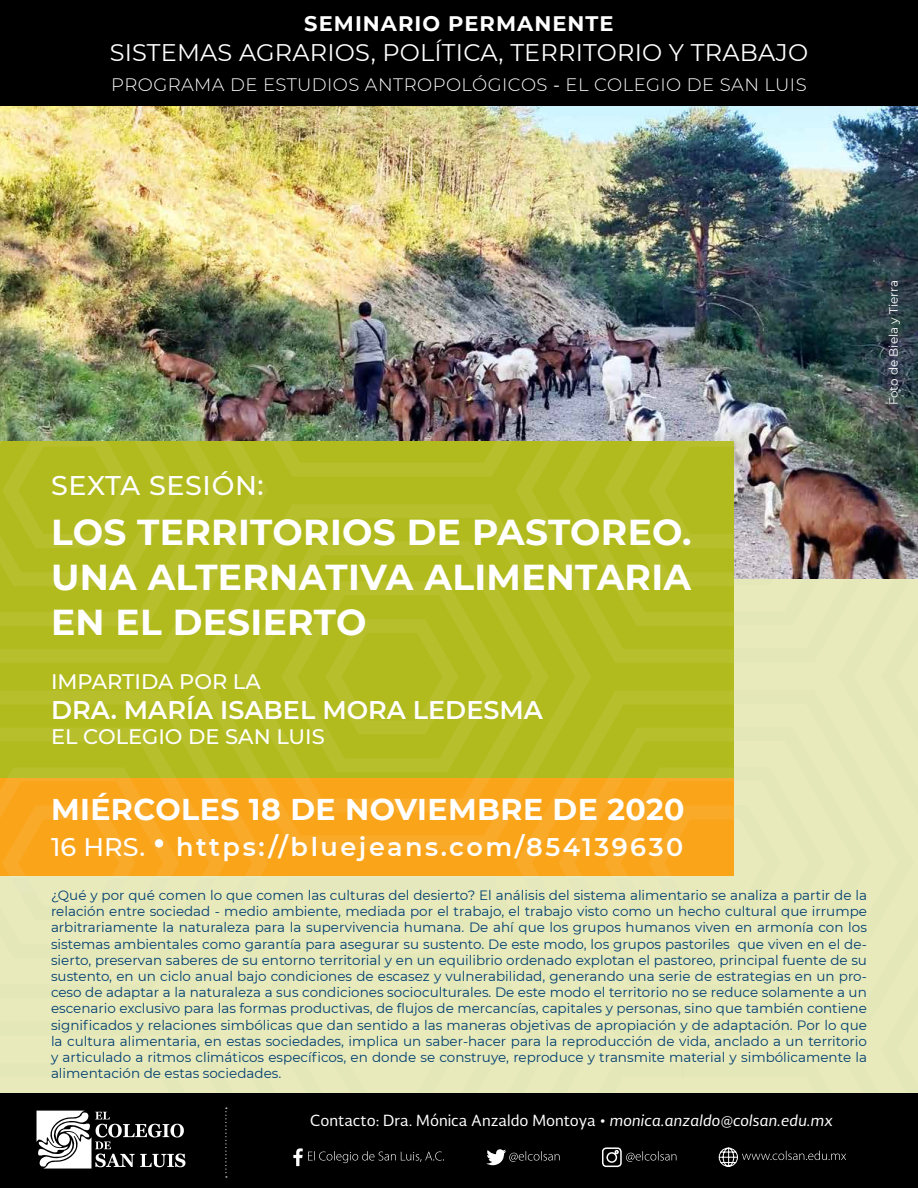
<style>
.page{position:relative;width:918px;height:1188px;background:#fff}
.page>*{position:absolute;margin:0;border:0;box-sizing:border-box;transform-origin:0 0}
.t1{font:700 36px/45px "Montserrat";letter-spacing:.01em;color:#fff;text-align:justify}
.t2{font:700 30px "Montserrat";letter-spacing:.015em;color:#fff}
.t3{font:500 27px "Montserrat";letter-spacing:.025em;color:#fff}
.t4{font:600 25.5px "Montserrat";letter-spacing:.1em;color:#fff}
.t5{font:600 25.5px "Montserrat";color:#fff}
.t6{font:24px "Montserrat";letter-spacing:.01em;color:#fff}
.t7{font:500 21px "Montserrat";color:#fff}
.t8{font:700 21px "Montserrat";letter-spacing:.05em;color:#fff}
.t9{font:300 18px "Montserrat";letter-spacing:.025em;color:#fff}
.t10{font:15px "Soberana Sans";color:#fff}
.t11{font:13.5px/16.2px "Montserrat";color:#003f72;text-align:justify}
.t12{font:12px "Montserrat";color:#fff}
.s1{font-weight:400}
.s2{font-weight:500}
.s3{font-weight:500;font-size:45px}
.s4{font-style:italic}
</style>
<div class="page">
<img style="left:0;top:105px;width:918px;height:419px">
<img style="left:682px;top:524px;width:236px;height:570px">
<div style="left:0;top:893px;width:682px;height:201px;background:#e8eabb"></div>
<img style="left:0;top:441px;width:733px;height:452px">
<div style="left:0;top:0;width:918px;height:105px;background:#000"></div>
<div style="left:0;top:1094px;width:918px;height:94px;background:#000"></div>
<svg style="left:225px;top:1108px;width:2px;height:70px"></svg>
<svg style="left:293px;top:1148px;width:151px;height:18px"></svg>
<svg style="left:718px;top:1147px;width:128px;height:20px"></svg>
<div style="left:602px;top:1147px;width:20px;height:20px;border:2px solid #fff;border-radius:4px"></div>
<svg style="left:606px;top:1149px;width:14px;height:15px"></svg>
<svg style="left:626px;top:1151px;width:50px;height:11px"></svg>
<svg style="left:486px;top:1149px;width:74px;height:17px"></svg>
<svg style="left:36px;top:1111px;width:149px;height:58px"></svg>
<h3 class="t8" style="left:304px;top:8px;width:311px">SEMINARIO PERMANENTE</h3>
<h3 class="t6" style="left:110px;top:36px;width:700px">SISTEMAS AGRARIOS, POLÍTICA, TERRITORIO Y TRABAJO</h3>
<h3 class="t9" style="left:111px;top:72px;width:697px">PROGRAMA DE ESTUDIOS ANTROPOLÓGICOS <span class="s1">-</span> EL COLEGIO DE SAN LUIS</h3>
<p class="t12" style="left:885px;top:405px;width:127px;rotate:-90deg">Foto de Biela y Tierra</p>
<h3 class="t3" style="left:51px;top:467px;width:214px">SEXTA SESIÓN:</h3>
<h1 class="t1" style="left:51px;top:508px;width:642px">LOS TERRITORIOS DE PASTOREO.<br>UNA ALTERNATIVA ALIMENTARIA EN EL DESIERTO</h1>
<h3 class="t7" style="left:51px;top:667px;width:211px">IMPARTIDA POR LA</h3>
<h3 class="t5" style="left:51px;top:692px;width:493px">DRA. MARÍA ISABEL MORA LEDESMA</h3>
<h3 class="t7" style="left:51px;top:722px;width:275px">EL COLEGIO DE SAN LUIS</h3>
<h2 class="t2" style="left:51px;top:788px;width:635px">MIÉRCOLES 18 DE NOVIEMBRE DE 2020</h2>
<h3 class="t4" style="left:51px;top:829px;width:634px"><span class="s2">16 HRS.</span> <span class="s3">•</span> https://bluejeans.com/854139630</h3>
<p class="t11" style="left:51px;top:887px;width:818px">¿Qué y por qué comen lo que comen las culturas del desierto? El análisis del sistema alimentario se analiza a partir de la relación entre sociedad - medio ambiente, mediada por el trabajo, el trabajo visto como un hecho cultural que irrumpe arbitrariamente la naturaleza para la supervivencia humana. De ahí que los grupos humanos viven en armonía con los sistemas ambientales como garantía para asegurar su sustento. De este modo, los grupos pastoriles que viven en el de&shy;sierto, preservan saberes de su entorno territorial y en un equilibrio ordenado explotan el pastoreo, principal fuente de su sustento, en un ciclo anual bajo condiciones de escasez y vulnerabilidad, generando una serie de estrategias en un pro&shy;ceso de adaptar a la naturaleza a sus condiciones socioculturales. De este modo el territorio no se reduce solamente a un escenario exclusivo para las formas productivas, de flujos de mercancías, capitales y personas, sino que también contiene significados y relaciones simbólicas que dan sentido a las maneras objetivas de apropiación y de adaptación. Por lo que la cultura alimentaria, en estas sociedades, implica un saber-hacer para la reproducción de vida, anclado a un territorio y articulado a ritmos climáticos específicos, en donde se construye, reproduce y transmite material y simbólicamente la alimentación de estas sociedades.</p>
<p class="t10" style="left:310px;top:1111px;width:525px">Contacto: Dra. Mónica Anzaldo Montoya • <span class="s4">monica.anzaldo@colsan.edu.mx</span></p>
</div>
